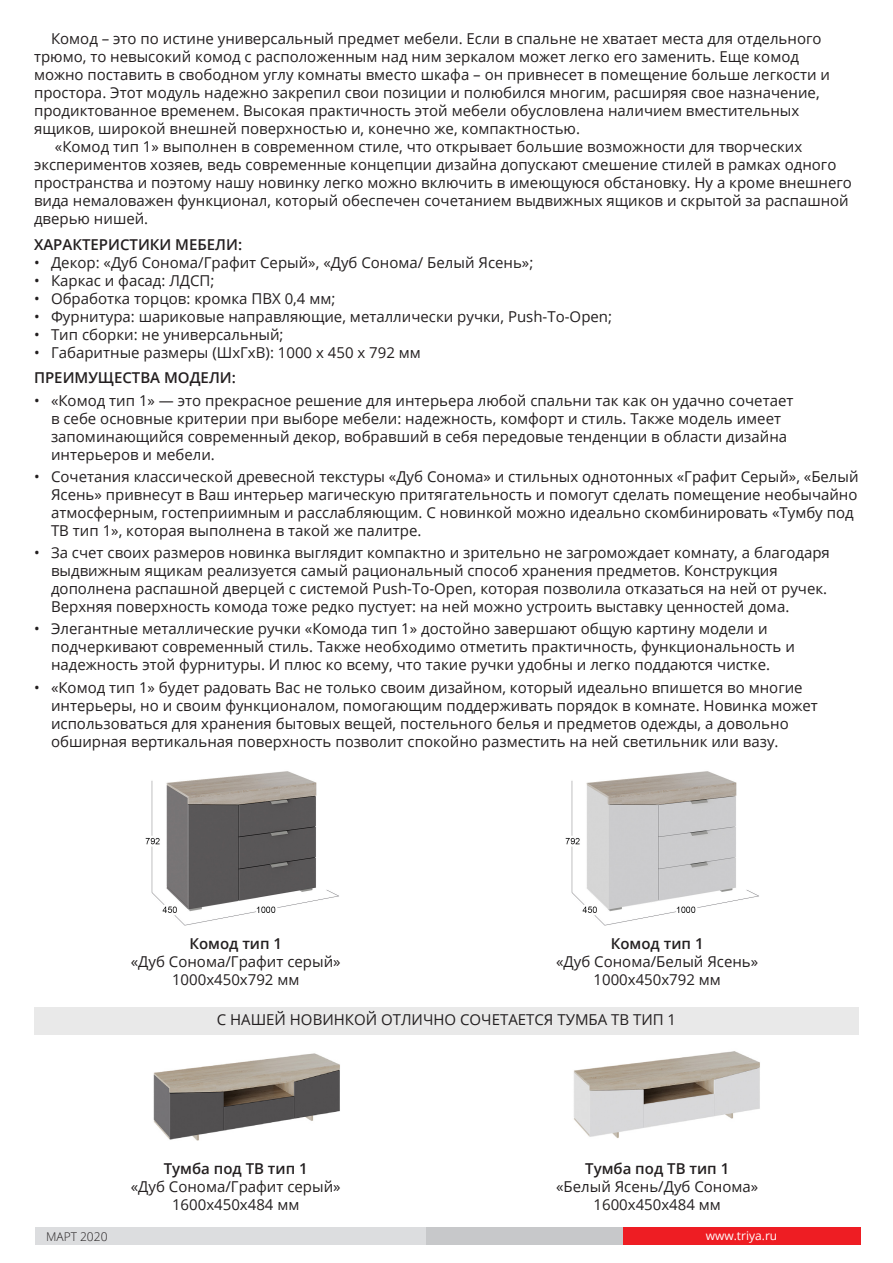
<style>
.page{position:relative;width:893px;height:1263px;background:#fff}
.page>*{position:absolute;margin:0;border:0;box-sizing:border-box;transform-origin:0 0}
.t1{font:15px/18px "Open Sans";color:#231f20}
.t2{font:600 15px "Open Sans";color:#231f20}
.t3{font:12px "Open Sans";color:#fff}
.t4{font:300 12px "Open Sans";color:#231f20}
</style>
<div class="page">
<div style="left:35px;top:1228px;width:391px;height:17px;background:#dcdddf"></div>
<div style="left:426px;top:1228px;width:197px;height:17px;background:#c7c8ca"></div>
<div style="left:623px;top:1228px;width:237px;height:17px;background:#ee1d23"></div>
<img style="left:153px;top:1053px;width:187px;height:88px">
<img style="left:573px;top:1051px;width:187px;height:87px">
<img style="left:565px;top:771px;width:194px;height:155px">
<img style="left:145px;top:771px;width:194px;height:155px">
<div style="left:34px;top:1007px;width:825px;height:28px;background:#e9e9e9"></div>
<p class="t1" style="left:34px;top:29px;width:797px;text-indent:17px">Комод – это по истине универсальный предмет мебели. Если в спальне не хватает места для отдельного трюмо, то невысокий комод с расположенным над ним зеркалом может легко его заменить. Еще комод можно поставить в свободном углу комнаты вместо шкафа – он привнесет в помещение больше легкости и простора. Этот модуль надежно закрепил свои позиции и полюбился многим, расширяя свое назначение, продиктованное временем. Высокая практичность этой мебели обусловлена наличием вместительных ящиков, широкой внешней поверхностью и, конечно же, компактностью.</p>
<p class="t1" style="left:34px;top:137px;width:819px;text-indent:21px">«Комод тип 1» выполнен в современном стиле, что открывает большие возможности для творческих экспериментов хозяев, ведь современные концепции дизайна допускают смешение стилей в рамках одного пространства и поэтому нашу новинку легко можно включить в имеющуюся обстановку. Ну а кроме внешнего вида немаловажен функционал, который обеспечен сочетанием выдвижных ящиков и скрытой за распашной дверью нишей.</p>
<p class="t2" style="left:34px;top:234px;width:210px">ХАРАКТЕРИСТИКИ МЕБЕЛИ:</p>
<p class="t1" style="left:34px;top:253px;width:501px">• Декор: «Дуб Сонома/Графит Серый», «Дуб Сонома/ Белый Ясень»;</p>
<p class="t1" style="left:34px;top:271px;width:182px">• Каркас и фасад: ЛДСП;</p>
<p class="t1" style="left:34px;top:289px;width:303px">• Обработка торцов: кромка ПВХ 0,4 мм;</p>
<p class="t1" style="left:34px;top:307px;width:580px">• Фурнитура: шариковые направляющие, металлически ручки, Push-To-Open;</p>
<p class="t1" style="left:34px;top:325px;width:251px">• Тип сборки: не универсальный;</p>
<p class="t1" style="left:34px;top:343px;width:388px">• Габаритные размеры (ШхГхВ): 1000 х 450 х 792 мм</p>
<p class="t2" style="left:34px;top:368px;width:203px">ПРЕИМУЩЕСТВА МОДЕЛИ:</p>
<p class="t1" style="left:51px;top:391px;width:744px;text-indent:-17px">• «Комод тип 1» — это прекрасное решение для интерьера любой спальни так как он удачно сочетает в себе основные критерии при выборе мебели: надежность, комфорт и стиль. Также модель имеет запоминающийся современный декор, вобравший в себя передовые тенденции в области дизайна интерьеров и мебели.</p>
<p class="t1" style="left:51px;top:467px;width:809px;text-indent:-17px">• Сочетания классической древесной текстуры «Дуб Сонома» и стильных однотонных «Графит Серый», «Белый Ясень» привнесут в Ваш интерьер магическую притягательность и помогут сделать помещение необычайно атмосферным, гостеприимным и расслабляющим. С новинкой можно идеально скомбинировать «Тумбу под ТВ тип 1», которая выполнена в такой же палитре.</p>
<p class="t1" style="left:51px;top:543px;width:780px;text-indent:-17px">• За счет своих размеров новинка выглядит компактно и зрительно не загромождает комнату, а благодаря выдвижным ящикам реализуется самый рациональный способ хранения предметов. Конструкция дополнена распашной дверцей с системой Push-To-Open, которая позволила отказаться на ней от ручек.<br>Верхняя поверхность комода тоже редко пустует: на ней можно устроить выставку ценностей дома.</p>
<p class="t1" style="left:51px;top:619px;width:745px;text-indent:-17px">• Элегантные металлические ручки «Комода тип 1» достойно завершают общую картину модели и подчеркивают современный стиль. Также необходимо отметить практичность, функциональность и надежность этой фурнитуры. И плюс ко всему, что такие ручки удобны и легко поддаются чистке.</p>
<p class="t1" style="left:51px;top:678px;width:768px;text-indent:-17px">• «Комод тип 1» будет радовать Вас не только своим дизайном, который идеально впишется во многие интерьеры, но и своим функционалом, помогающим поддерживать порядок в комнате. Новинка может использоваться для хранения бытовых вещей, постельного белья и предметов одежды, а довольно обширная вертикальная поверхность позволит спокойно разместить на ней светильник или вазу.</p>
<p class="t2" style="left:189px;top:933px;width:94px">Комод тип 1</p>
<p class="t1" style="left:131px;top:952px;width:211px">«Дуб Сонома/Графит серый»</p>
<p class="t1" style="left:172px;top:970px;width:129px">1000х450х792 мм</p>
<p class="t2" style="left:611px;top:933px;width:94px">Комод тип 1</p>
<p class="t1" style="left:556px;top:952px;width:204px">«Дуб Сонома/Белый Ясень»</p>
<p class="t1" style="left:593px;top:970px;width:129px">1000х450х792 мм</p>
<p class="t1" style="left:217px;top:1010px;width:461px">С НАШЕЙ НОВИНКОЙ ОТЛИЧНО СОЧЕТАЕТСЯ ТУМБА ТВ ТИП 1</p>
<p class="t2" style="left:164px;top:1158px;width:146px">Тумба под ТВ тип 1</p>
<p class="t1" style="left:131px;top:1177px;width:211px">«Дуб Сонома/Графит серый»</p>
<p class="t1" style="left:172px;top:1195px;width:129px">1600х450х484 мм</p>
<p class="t2" style="left:585px;top:1158px;width:146px">Тумба под ТВ тип 1</p>
<p class="t1" style="left:556px;top:1177px;width:204px">«Белый Ясень/Дуб Сонома»</p>
<p class="t1" style="left:593px;top:1195px;width:129px">1600х450х484 мм</p>
<p class="t4" style="left:46px;top:1228px;width:63px">МАРТ 2020</p>
<p class="t3" style="left:706px;top:1227px;width:73px">www.triya.ru</p>
</div>
